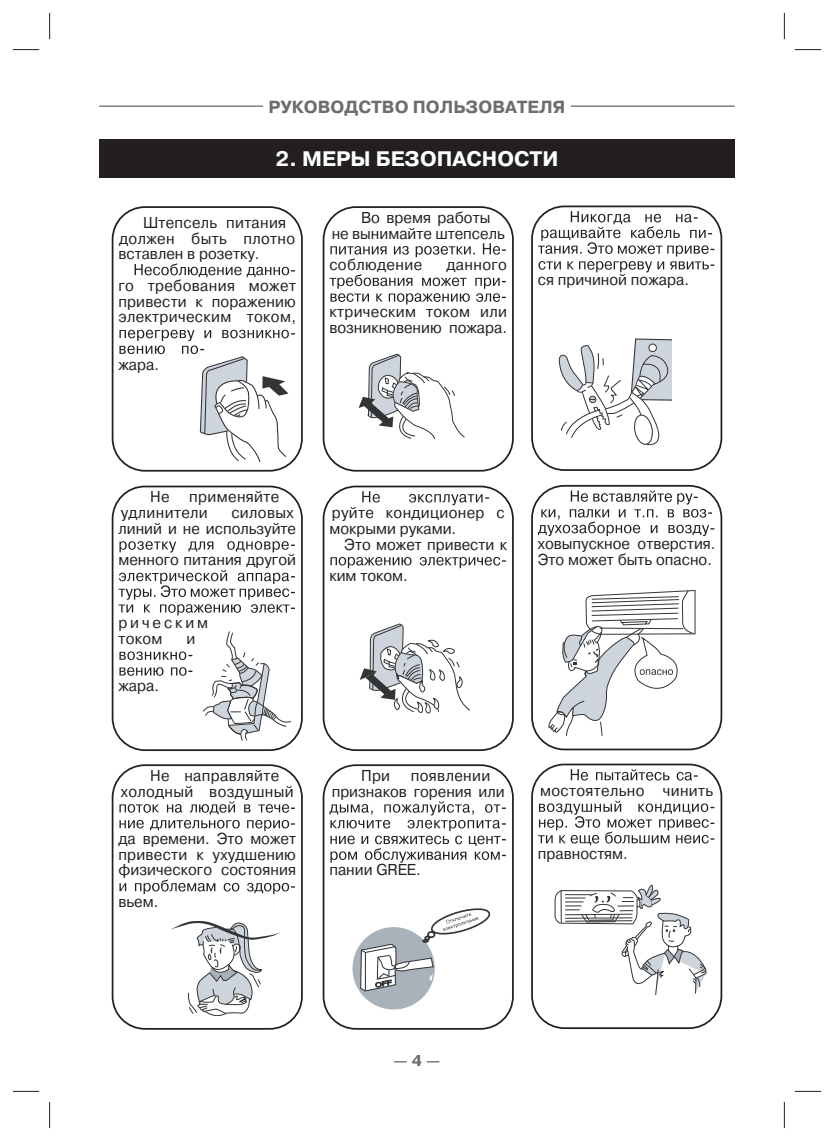
<style>
.page{position:relative;width:834px;height:1141px;background:#fff}
.page>*{position:absolute;margin:0;border:0;box-sizing:border-box;transform-origin:0 0}
.t1{font:700 21px "Pragmatica C";color:#fff}
.t2{font:700 17.5px "Pragmatica C";color:#6c6d70}
.t3{font:15.75px/15.8px "Pragmatica C";letter-spacing:.005em;color:#231f20;scale:.95 1}
.t4{font:15.75px/15.8px "Pragmatica C";letter-spacing:.025em;color:#231f20;scale:.95 1}
.t5{font:15.75px/15.8px "Pragmatica C";letter-spacing:.195em;color:#231f20;scale:.95 1}
.t6{font:700 15.75px "Pragmatica C";color:#6c6d70}
</style>
<div class="page">
<hr style="left:99px;top:106px;width:164px;height:1px;background:#6c6d70">
<hr style="left:570px;top:106px;width:164px;height:1px;background:#6c6d70">
<div style="left:99px;top:139px;width:635px;height:38px;background:#231f20"></div>
<svg style="left:112px;top:206px;width:191px;height:266px"></svg>
<svg style="left:322px;top:206px;width:191px;height:266px"></svg>
<svg style="left:531px;top:206px;width:191px;height:265px"></svg>
<svg style="left:112px;top:764px;width:191px;height:266px"></svg>
<svg style="left:322px;top:764px;width:191px;height:266px"></svg>
<svg style="left:531px;top:764px;width:191px;height:265px"></svg>
<svg style="left:112px;top:486px;width:191px;height:265px"></svg>
<svg style="left:322px;top:486px;width:191px;height:265px"></svg>
<svg style="left:531px;top:485px;width:191px;height:265px"></svg>
<svg style="left:358px;top:354px;width:107px;height:100px"></svg>
<svg style="left:558px;top:338px;width:113px;height:109px"></svg>
<svg style="left:203px;top:631px;width:89px;height:109px"></svg>
<svg style="left:357px;top:617px;width:112px;height:108px"></svg>
<svg style="left:548px;top:590px;width:159px;height:147px"></svg>
<svg style="left:169px;top:921px;width:111px;height:95px"></svg>
<div style="left:352px;top:927px;width:83px;height:82px;background:#a9b2bb;border-radius:50%"></div>
<svg style="left:359px;top:908px;width:131px;height:102px"></svg>
<svg style="left:554px;top:885px;width:153px;height:134px"></svg>
<svg style="left:119px;top:330px;width:176px;height:132px"></svg>
<svg style="left:13px;top:49px;width:26px;height:1px"></svg>
<svg style="left:794px;top:49px;width:27px;height:1px"></svg>
<svg style="left:13px;top:1091px;width:26px;height:1px"></svg>
<svg style="left:794px;top:1091px;width:27px;height:1px"></svg>
<svg style="left:49px;top:13px;width:1px;height:26px"></svg>
<svg style="left:49px;top:1102px;width:1px;height:26px"></svg>
<svg style="left:783px;top:13px;width:1px;height:26px"></svg>
<svg style="left:783px;top:1102px;width:1px;height:26px"></svg>
<p class="t2" style="left:268px;top:97px;width:298px">РУКОВОДСТВО ПОЛЬЗОВАТЕЛЯ</p>
<h1 class="t1" style="left:275px;top:147px;width:284px">2. МЕРЫ БЕЗОПАСНОСТИ</h1>
<p class="t3" style="left:118px;top:215px;width:187px;text-indent:25px">Штепсель питания должен быть плотно вставлен в розетку.</p>
<p class="t3" style="left:118px;top:278px;width:188px;text-align:justify">го требования может привести к поражению электрическим током,</p>
<p class="t3" style="left:118px;top:357px;width:44px">жара.</p>
<p class="t3" style="left:331px;top:210px;width:184px;text-indent:29px">Во время работы не вынимайте штепсель</p>
<p class="t4" style="left:329px;top:257px;width:99px">соблюдение</p>
<p class="t4" style="left:446px;top:257px;width:65px">данного</p>
<p class="t3" style="left:329px;top:304px;width:188px">ктрическим током или возникновению пожара.</p>
<p class="t3" style="left:537px;top:272px;width:160px">ся причиной пожара.</p>
<p class="t4" style="left:121px;top:489px;width:168px;text-indent:69px">применяйте удлинители</p>
<p class="t3" style="left:150px;top:489px;width:22px">He</p>
<p class="t3" style="left:118px;top:505px;width:188px;text-align:right">силовых<br>линий и не используйте</p>
<p class="t3" style="left:118px;top:552px;width:188px">менного питания другой</p>
<p class="t5" style="left:118px;top:615px;width:96px">рическим током</p>
<p class="t3" style="left:187px;top:631px;width:11px">и</p>
<p class="t3" style="left:118px;top:678px;width:44px">жара.</p>
<p class="t4" style="left:121px;top:768px;width:183px;text-indent:29px">Не направляйте холодный воздушный</p>
<p class="t3" style="left:118px;top:831px;width:188px;text-align:justify">да времени. Это может привести к ухудшению физического состояния</p>
<p class="t3" style="left:118px;top:894px;width:43px">вьем.</p>
<p class="t4" style="left:329px;top:505px;width:186px">руйте кондиционер с мокрыми руками.</p>
<p class="t3" style="left:329px;top:529px;width:188px;line-height:31.5px;text-indent:15px">Это может привести к ким током.</p>
<p class="t3" style="left:537px;top:536px;width:188px">ховыпускное отверстия.<br>Это может быть опасно.</p>
<p class="t3" style="left:361px;top:768px;width:32px">При</p>
<p class="t3" style="left:331px;top:768px;width:183px;text-indent:79px">появлении признаков горения или</p>
<p class="t3" style="left:329px;top:862px;width:98px">пании GREE.</p>
<p class="t4" style="left:540px;top:783px;width:183px">мостоятельно чинить</p>
<p class="t3" style="left:537px;top:846px;width:96px">правностям.</p>
<p class="t6" style="left:393px;top:1051px;width:48px">— 4 —</p>
</div>
